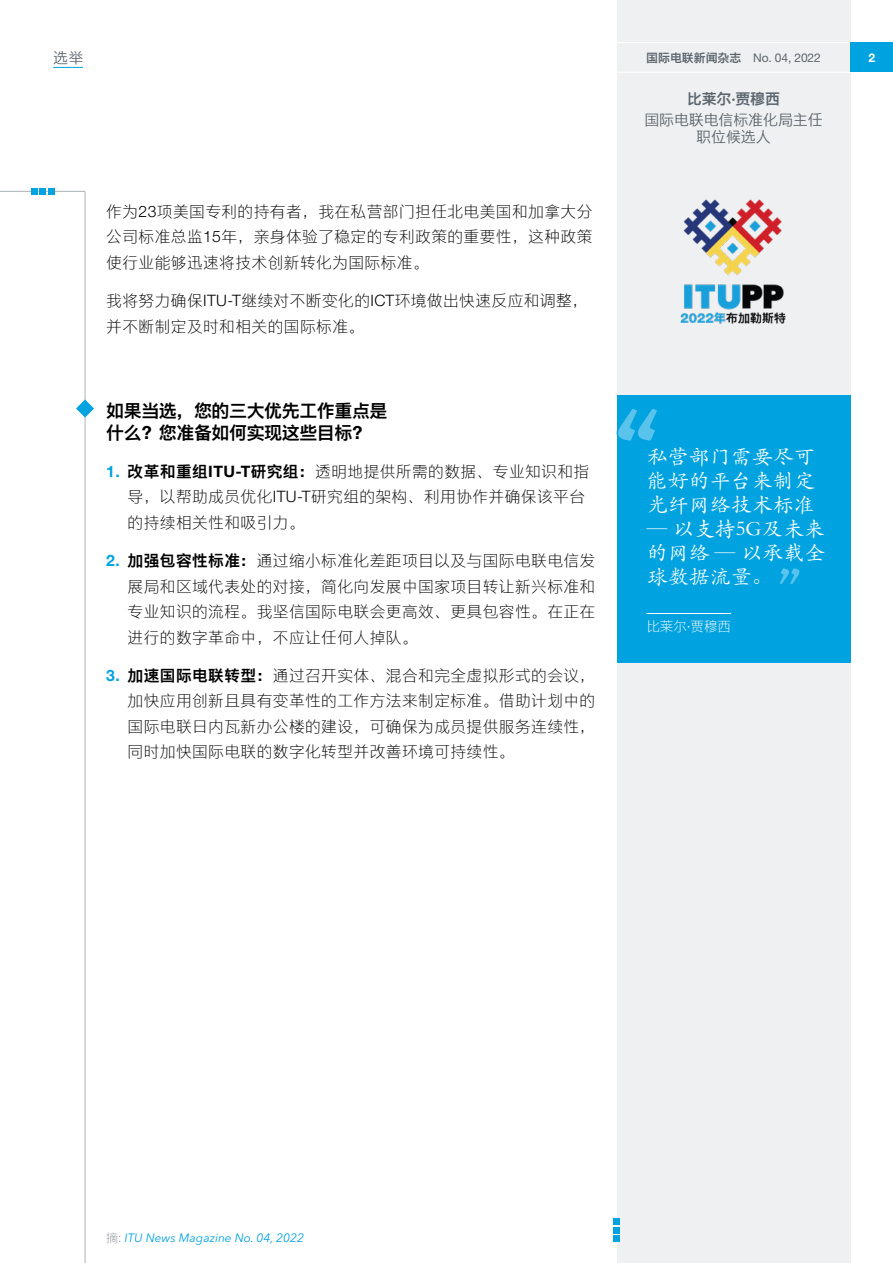
<style>
.page{position:relative;width:893px;height:1263px;background:#fff}
.page>*{position:absolute;margin:0;border:0;box-sizing:border-box;transform-origin:0 0}
.t1{font:21px/24px "ST Kaiti";color:#fff;text-align:justify}
.t2{font:18px/21.6px "M Ying Hei PRC W7";letter-spacing:-.025em;color:#000}
.t3{font:15.75px/25.5px "M Ying Hei PRC W3";letter-spacing:.025em;color:#000;text-align:justify}
.t4{font:15px/16.5px "M Ying Hei PRC W4";letter-spacing:-.01em;color:#5c666f;text-align:center}
.t5{font:15px "M Ying Hei PRC W7";letter-spacing:-.01em;color:#5c666f}
.t6{font:13.5px "M Ying Hei PRC W3";color:#fff}
.t7{font:italic 12px "Avenir Next LT Pro";color:#00a3e0}
.t8{font:12px "M Ying Hei PRC W4";letter-spacing:-.01em;color:#5c666f}
.t9{font:12px "M Ying Hei PRC W7";color:#fff}
.s1{font-family:"M Ying Hei PRC W7"}
.s2{font-family:"M Ying Hei PRC W7";color:#00a3e0}
.s3{font-family:"M Ying Hei PRC W2";font-style:normal;color:#5c666f}
</style>
<div class="page">
<div style="left:617px;top:0;width:233px;height:1263px;background:#eff0f1"></div>
<img style="left:680px;top:199px;width:106px;height:125px">
<div style="left:617px;top:395px;width:233px;height:223px;background:#00a3e0"></div>
<div style="left:617px;top:591px;width:233px;height:72px;background:#00a3e0"></div>
<hr style="left:646px;top:613px;width:85px;height:1px;background:#fff">
<svg style="left:780px;top:568px;width:20px;height:17px"></svg>
<svg style="left:616px;top:409px;width:41px;height:32px"></svg>
<hr style="left:617px;top:72px;width:233px;height:1px;background:#fff">
<hr style="left:617px;top:42px;width:233px;height:1px;background:#fff">
<hr style="left:85px;top:191px;width:1px;height:1072px;background:#adb3b7">
<div style="left:613px;top:1218px;width:7px;height:7px;background:#00a3e0"></div>
<div style="left:613px;top:1227px;width:7px;height:6px;background:#00a3e0"></div>
<div style="left:613px;top:1235px;width:7px;height:7px;background:#00a3e0"></div>
<div style="left:850px;top:43px;width:43px;height:29px;background:#00a3e0"></div>
<hr style="left:53px;top:67px;width:30px;height:1px;background:#00a3e0">
<hr style="left:0;top:191px;width:85px;height:1px;background:#adb3b7">
<div style="left:31px;top:188px;width:6px;height:7px;background:#00a3e0"></div>
<div style="left:39px;top:188px;width:7px;height:7px;background:#00a3e0"></div>
<div style="left:48px;top:188px;width:6px;height:7px;background:#00a3e0"></div>
<svg style="left:76px;top:399px;width:18px;height:18px"></svg>
<p class="t4" style="left:53px;top:49px;width:32px">选举</p>
<p class="t8" style="left:646px;top:50px;width:176px"><span class="s1">国际电联新闻杂志</span> No. 04, 2022</p>
<p class="t9" style="left:868px;top:50px;width:8px">2</p>
<p class="t3" style="left:106px;top:198px;width:488px">作为23项美国专利的持有者，我在私营部门担任北电美国和加拿大分公司标准总监15年，亲身体验了稳定的专利政策的重要性，这种政策使行业能够迅速将技术创新转化为国际标准。</p>
<p class="t3" style="left:106px;top:288px;width:483px">我将努力确保ITU-T继续对不断变化的ICT环境做出快速反应和调整，并不断制定及时和相关的国际标准。</p>
<p class="t2" style="left:106px;top:400px;width:283px">如果当选，您的三大优先工作重点是什么？您准备如何实现这些目标？</p>
<p class="t3" style="left:128px;top:458px;width:463px;text-align:left;text-indent:-21px"><span class="s2">1.</span> <span class="s1">改革和重组ITU-T研究组：</span>透明地提供所需的数据、专业知识和指导，以帮助成员优化ITU-T研究组的架构、利用协作并确保该平台的持续相关性和吸引力。</p>
<p class="t3" style="left:128px;top:548px;width:469px;text-indent:-21px"><span class="s2">2.</span> <span class="s1">加强包容性标准：</span>通过缩小标准化差距项目以及与国际电联电信发展局和区域代表处的对接，简化向发展中国家项目转让新兴标准和专业知识的流程。我坚信国际电联会更高效、更具包容性。在正在进行的数字革命中，不应让任何人掉队。</p>
<p class="t3" style="left:128px;top:662px;width:469px;text-indent:-21px"><span class="s2">3.</span> <span class="s1">加速国际电联转型：</span>通过召开实体、混合和完全虚拟形式的会议，加快应用创新且具有变革性的工作方法来制定标准。借助计划中的国际电联日内瓦新办公楼的建设，可确保为成员提供服务连续性，同时加快国际电联的数字化转型并改善环境可持续性。</p>
<p class="t5" style="left:687px;top:90px;width:95px">比莱尔·贾穆西</p>
<p class="t4" style="left:644px;top:111px;width:180px">国际电联电信标准化局主任职位候选人</p>
<h1 class="t1" style="left:646px;top:444px;width:169px">私营部门需要尽可能好的平台来制定光纤网络技术标准</h1>
<h1 class="t1" style="left:646px;top:516px;width:180px">— 以支持5G及未来的网络 — 以承载全球数据流量。</h1>
<p class="t6" style="left:646px;top:618px;width:86px">比莱尔·贾穆西</p>
<p class="t7" style="left:106px;top:1230px;width:199px"><span class="s3">摘:</span> ITU News Magazine No. 04, 2022</p>
</div>
